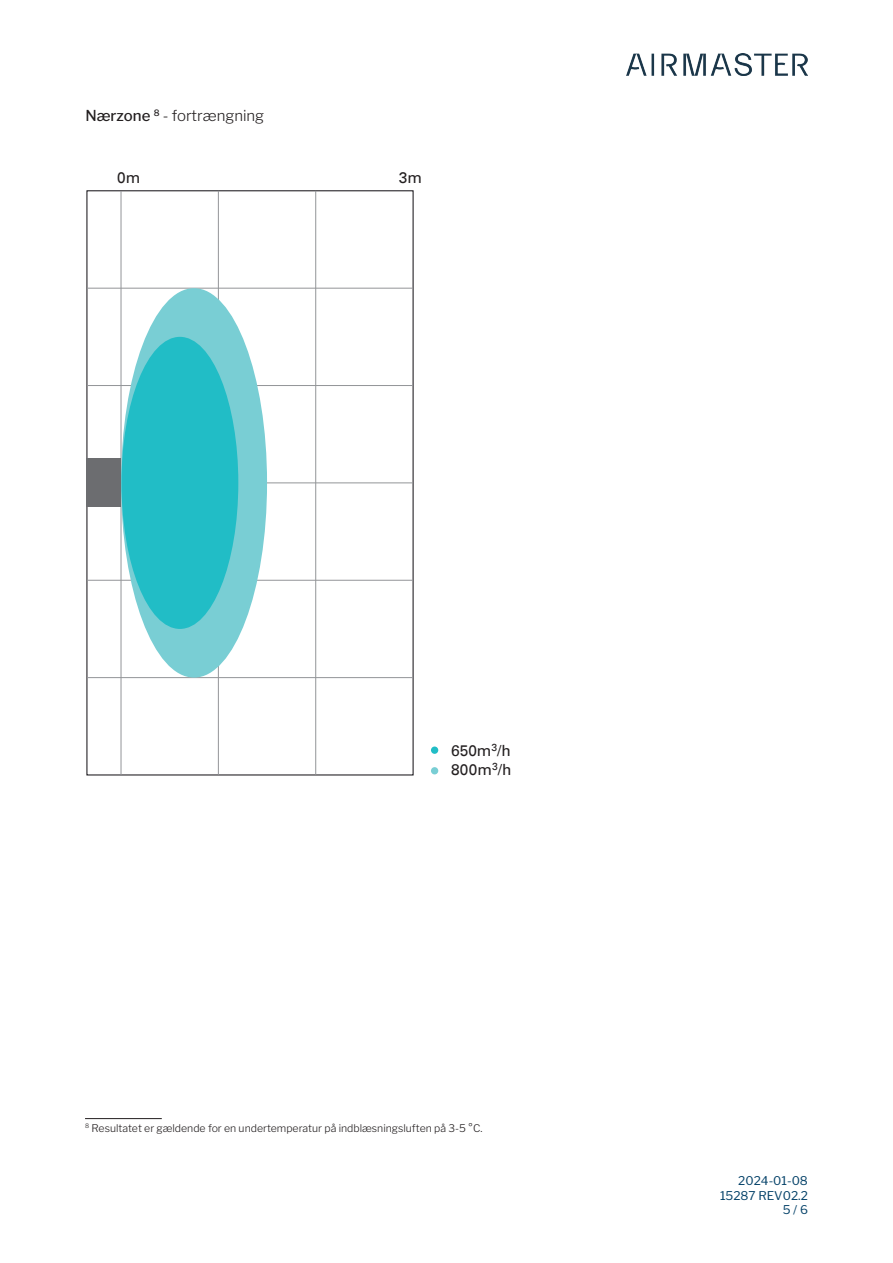
<style>
.page{position:relative;width:893px;height:1263px;background:#fff}
.page>*{position:absolute;margin:0;border:0;box-sizing:border-box;transform-origin:0 0}
.t1{font:15.45px/18.6px "Univers";color:#231f20}
.t2{font:300 15px "Libre Franklin";color:#231f20}
.t3{font:12px/14.4px "Libre Franklin";color:#054269;text-align:right}
.t4{font:300 10.5px "Libre Franklin";color:#231f20}
.s1{font-weight:500}
</style>
<div class="page">
<img style="left:627px;top:53px;width:181px;height:23px">
<hr style="left:85px;top:1118px;width:77px;height:1px;background:#231f20">
<hr style="left:121px;top:191px;width:1px;height:584px;background:#939598">
<hr style="left:218px;top:191px;width:1px;height:584px;background:#939598">
<hr style="left:315px;top:191px;width:1px;height:584px;background:#939598">
<hr style="left:87px;top:288px;width:326px;height:1px;background:#939598">
<hr style="left:87px;top:385px;width:326px;height:1px;background:#939598">
<hr style="left:87px;top:482px;width:326px;height:1px;background:#939598">
<hr style="left:87px;top:580px;width:326px;height:1px;background:#939598">
<hr style="left:87px;top:677px;width:326px;height:1px;background:#939598">
<div style="left:87px;top:458px;width:34px;height:49px;background:#6c6d70"></div>
<div style="left:121px;top:288px;width:146px;height:390px;background:#79ced4;border-radius:50%"></div>
<div style="left:121px;top:337px;width:117px;height:292px;background:#21bdc6;border-radius:50%"></div>
<div style="left:431px;top:746px;width:7px;height:8px;background:#21bdc6;border-radius:50%"></div>
<div style="left:431px;top:767px;width:7px;height:7px;background:#79ced4;border-radius:50%"></div>
<h2 class="t2" style="left:85px;top:106px;width:180px"><span class="s1">Nærzone</span> <sup>8</sup> - fortrængning</h2>
<h1 class="t1" style="left:117px;top:169px;width:25px">0m</h1>
<h1 class="t1" style="left:399px;top:169px;width:25px">3m</h1>
<h1 class="t1" style="left:451px;top:741px;width:62px">650m<sup>3</sup>/h<br>800m<sup>3</sup>/h</h1>
<p class="t4" style="left:85px;top:1121px;width:399px"><sup>8</sup> Resultatet er gældende for en undertemperatur på indblæsningsluften på 3-5 °C.</p>
<p class="t3" style="left:720px;top:1174px;width:89px">2024-01-08<br>15287 REV02.2</p>
<p class="t3" style="left:783px;top:1202px;width:27px">5 / 6</p>
</div>
